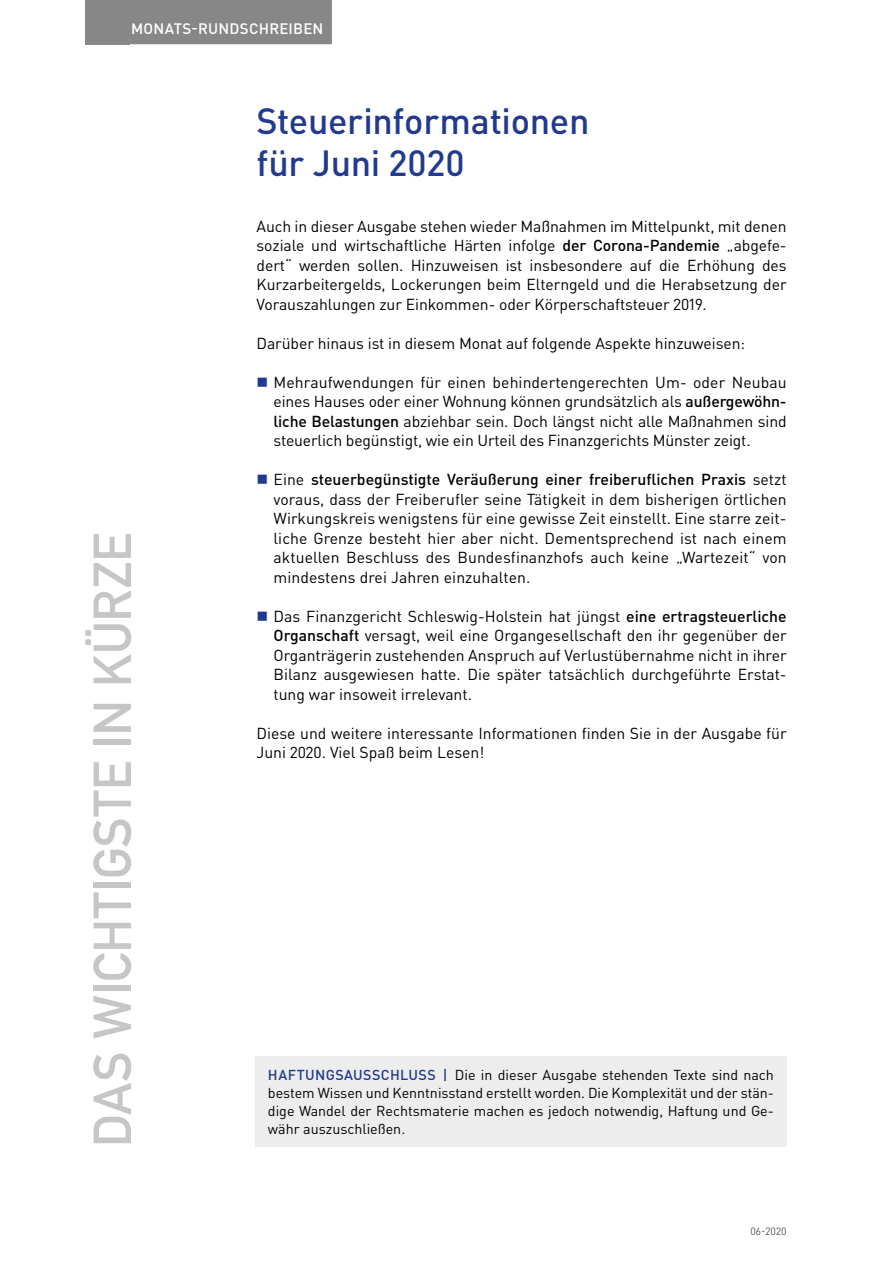
<style>
.page{position:relative;width:893px;height:1263px;background:#fff}
.page>*{position:absolute;margin:0;border:0;box-sizing:border-box;transform-origin:0 0}
.t1{font:52.5px "DIN Mittelschrift Std";color:#c6c6c6}
.t2{font:500 36px/42px "DIN Pro";letter-spacing:-.01em;color:#213a8f}
.t3{font:15.75px/19.5px "DIN Pro";letter-spacing:-.005em;color:#000;text-align:justify}
.t4{font:500 15px "DIN Pro";letter-spacing:.015em;color:#fff}
.t5{font:14.25px/18px "DIN Pro";color:#000;text-align:justify}
.t6{font:10.5px "DIN Pro";color:#575756}
.s1{font-weight:500}
.s2{font-weight:500;color:#213a8f}
</style>
<div class="page">
<div style="left:85px;top:0;width:45px;height:44px;background:#878787"></div>
<div style="left:122px;top:0;width:210px;height:44px;background:#878787"></div>
<div style="left:255px;top:1057px;width:532px;height:90px;background:#ededed"></div>
<p class="t4" style="left:131px;top:18px;width:194px">MONATS-RUNDSCHREIBEN</p>
<h1 class="t1" style="left:82px;top:1147px;width:616px;rotate:-90deg">DAS WICHTIGSTE IN KÜRZE</h1>
<h2 class="t2" style="left:257px;top:99px;width:334px">Steuerinformationen für Juni 2020</h2>
<p class="t3" style="left:257px;top:216px;width:532px">Auch in dieser Ausgabe stehen wieder Maßnahmen im Mittelpunkt, mit denen soziale und wirtschaftliche Härten infolge <span class="s1">der Corona-Pandemie</span> „abgefe&shy;dert“ werden sollen. Hinzuweisen ist insbesondere auf die Erhöhung des Kurzarbeitergelds, Lockerungen beim Elterngeld und die Herabsetzung der Vorauszahlungen zur Einkommen- oder Körperschaftsteuer 2019.</p>
<p class="t3" style="left:257px;top:333px;width:490px">Darüber hinaus ist in diesem Monat auf folgende Aspekte hinzuweisen:</p>
<p class="t3" style="left:274px;top:372px;width:515px">Mehraufwendungen für einen behindertengerechten Um- oder Neubau eines Hauses oder einer Wohnung können grundsätzlich als <span class="s1">außergewöhn&shy;liche Belastungen</span> abziehbar sein. Doch längst nicht alle Maßnahmen sind steuerlich begünstigt, wie ein Urteil des Finanzgerichts Münster zeigt.</p>
<p class="t3" style="left:274px;top:469px;width:515px">Eine <span class="s1">steuerbegünstigte Veräußerung einer freiberuflichen Praxis</span> setzt voraus, dass der Freiberufler seine Tätigkeit in dem bisherigen örtlichen Wirkungskreis wenigstens für eine gewisse Zeit einstellt. Eine starre zeit&shy;liche Grenze besteht hier aber nicht. Dementsprechend ist nach einem aktuellen Beschluss des Bundesfinanzhofs auch keine „Wartezeit“ von mindestens drei Jahren einzuhalten.</p>
<p class="t3" style="left:274px;top:606px;width:515px">Das Finanzgericht Schleswig-Holstein hat jüngst <span class="s1">eine ertragsteuerliche Organschaft</span> versagt, weil eine Organgesellschaft den ihr gegenüber der Organträgerin zustehenden Anspruch auf Verlustübernahme nicht in ihrer Bilanz ausgewiesen hatte. Die später tatsächlich durchgeführte Erstat&shy;tung war insoweit irrelevant.</p>
<p class="t3" style="left:257px;top:723px;width:532px">Diese und weitere interessante Informationen finden Sie in der Ausgabe für<br>Juni 2020. Viel Spaß beim Lesen!</p>
<p class="t5" style="left:268px;top:1065px;width:508px"><span class="s2">HAFTUNGSAUSSCHLUSS |</span> Die in dieser Ausgabe stehenden Texte sind nach bestem Wissen und Kenntnisstand erstellt worden. Die Komplexität und der stän&shy;dige Wandel der Rechtsmaterie machen es jedoch notwendig, Haftung und Ge&shy;währ auszuschließen.</p>
<p class="t6" style="left:750px;top:1224px;width:38px">06-2020</p>
</div>
